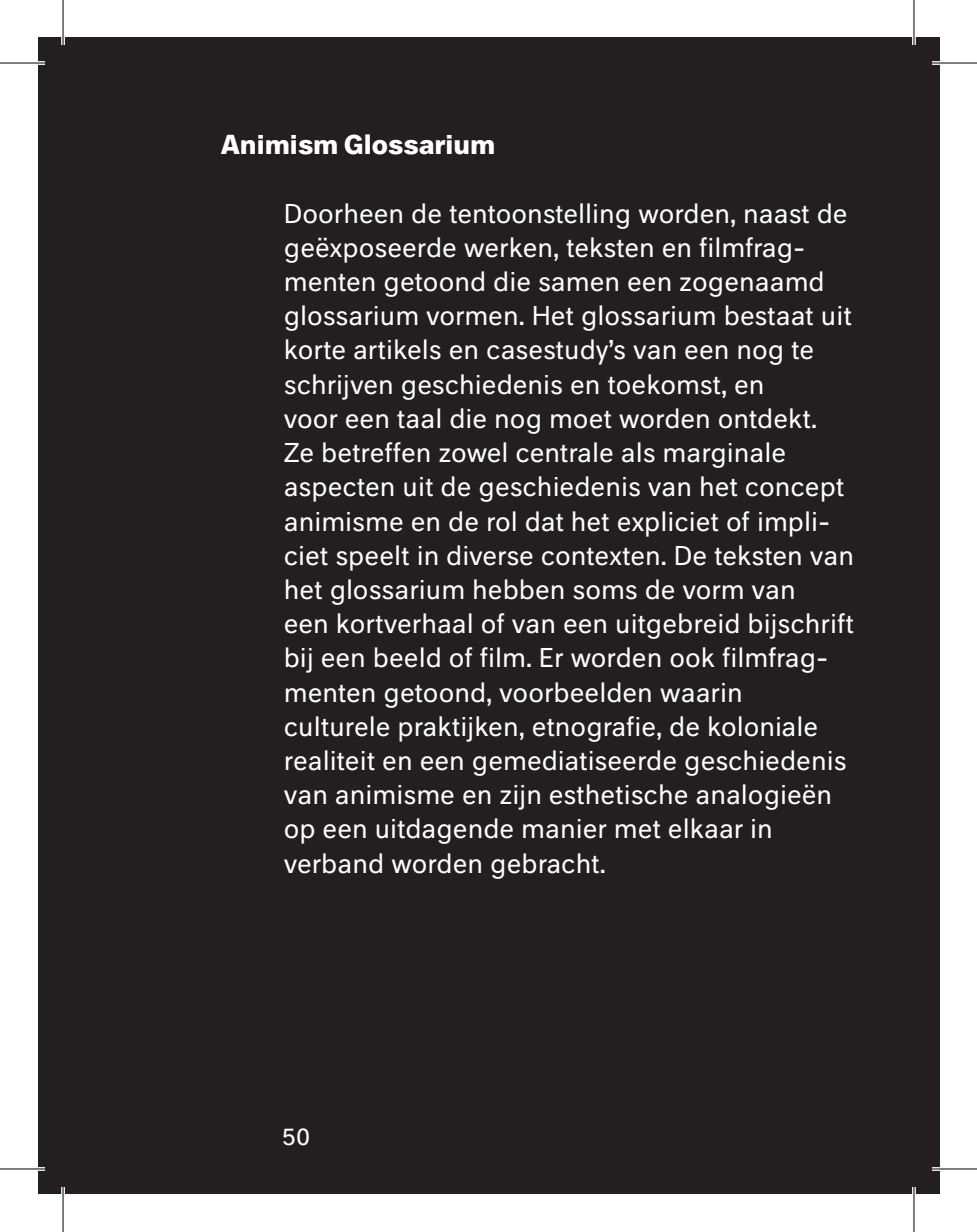
<style>
.page{position:relative;width:977px;height:1232px;background:#fff}
.page>*{position:absolute;margin:0;border:0;box-sizing:border-box;transform-origin:0 0}
.t1{font:25.2px/34.2px "Neutral BP";color:#fff}
.t2{font:700 25.2px "Neutral BP";color:#fff}
.t3{font:24px "Neutral BP";color:#fff}
</style>
<div class="page">
<div style="left:37px;top:37px;width:902px;height:1157px;background:#231f20"></div>
<svg style="left:37px;top:61px;width:8px;height:4px"></svg>
<svg style="left:932px;top:61px;width:8px;height:4px"></svg>
<hr style="left:0;top:1167px;width:45px;height:3px;background:#fff">
<hr style="left:931px;top:1167px;width:45px;height:3px;background:#fff">
<svg style="left:61px;top:37px;width:4px;height:8px"></svg>
<svg style="left:61px;top:1187px;width:4px;height:7px"></svg>
<hr style="left:912px;top:0;width:3px;height:45px;background:#fff">
<hr style="left:912px;top:1187px;width:3px;height:45px;background:#fff">
<hr style="left:0;top:62px;width:45px;height:2px;background:#000">
<hr style="left:931px;top:62px;width:45px;height:2px;background:#000">
<hr style="left:0;top:1168px;width:45px;height:1px;background:#000">
<hr style="left:931px;top:1168px;width:45px;height:1px;background:#000">
<hr style="left:62px;top:0;width:2px;height:45px;background:#000">
<hr style="left:62px;top:1187px;width:2px;height:45px;background:#000">
<hr style="left:913px;top:0;width:1px;height:45px;background:#000">
<hr style="left:913px;top:1187px;width:1px;height:45px;background:#000">
<p class="t2" style="left:221px;top:124px;width:276px">Animism Glossarium</p>
<p class="t1" style="left:284px;top:194px;width:572px">Doorheen de tentoonstelling worden, naast de geëxposeerde werken, teksten en filmfrag&shy;menten getoond die samen een zogenaamd glossarium vormen. Het glossarium bestaat uit korte artikels en casestudy’s van een nog te schrijven geschiedenis en toekomst, en<br>voor een taal die nog moet worden ontdekt.<br>Ze betreffen zowel centrale als marginale aspecten uit de geschiedenis van het concept animisme en de rol dat het expliciet of impli&shy;ciet speelt in diverse contexten. De teksten van het glossarium hebben soms de vorm van<br>een kortverhaal of van een uitgebreid bijschrift bij een beeld of film. Er worden ook filmfrag&shy;menten getoond, voorbeelden waarin culturele praktijken, etnografie, de koloniale realiteit en een gemediatiseerde geschiedenis van animisme en zijn esthetische analogieën op een uitdagende manier met elkaar in verband worden gebracht.</p>
<p class="t3" style="left:282px;top:1117px;width:30px">50</p>
</div>
